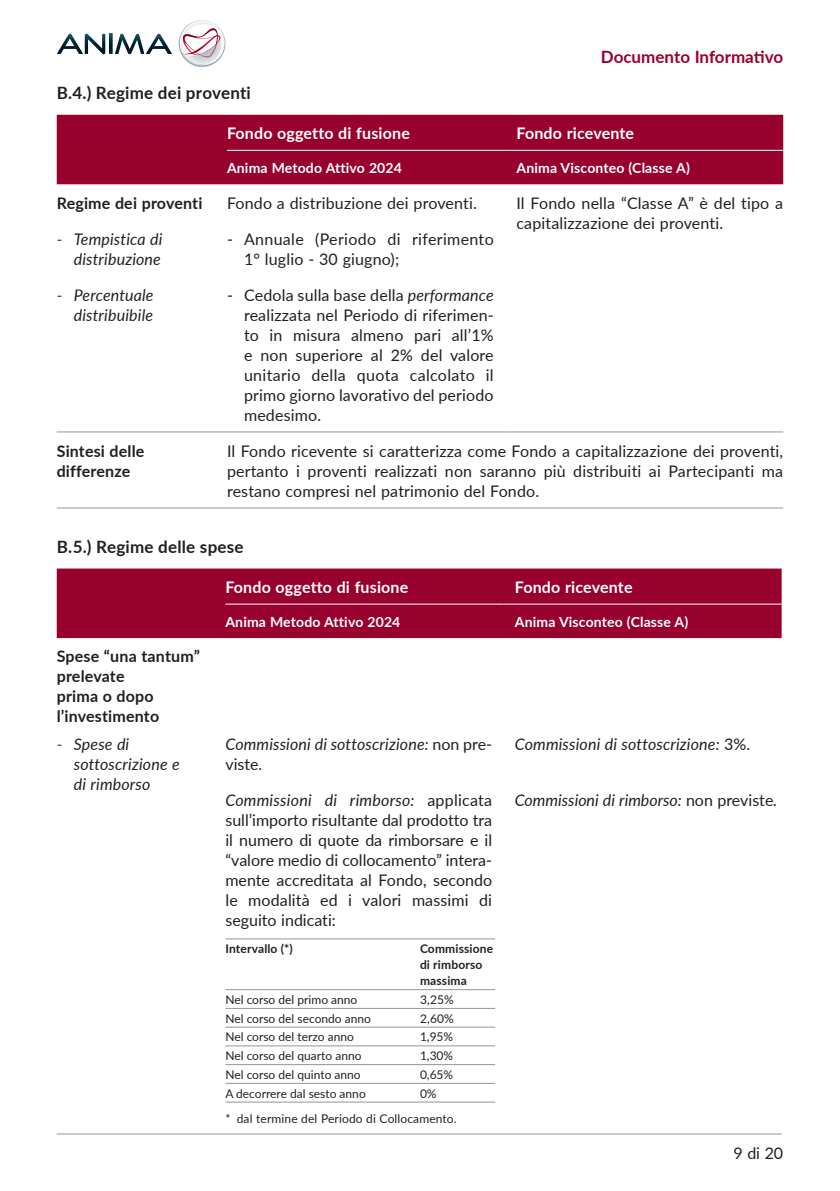
<style>
.page{position:relative;width:840px;height:1191px;background:#fff}
.page>*{position:absolute;margin:0;border:0;box-sizing:border-box;transform-origin:0 0}
.t1{font:700 17px "Lato";letter-spacing:.01em;color:#231f20}
.t2{font:700 17px "Lato";color:#98012d}
.t3{font:16px/20px "Lato";letter-spacing:.01em;color:#231f20;text-align:justify}
.t4{font:italic 16px/20px "Lato";letter-spacing:.01em;color:#231f20;text-align:right}
.t5{font:700 16px/20px "Lato";letter-spacing:.01em;color:#231f20}
.t6{font:700 16px "Lato";letter-spacing:.01em;color:#fff}
.t7{font:700 14px "Lato";letter-spacing:.01em;color:#fff}
.t8{font:12px/25px "Lato";color:#231f20}
.t9{font:700 12px/16px "Lato";letter-spacing:.015em;color:#231f20}
.s1{font-style:italic}
.s2{font-style:normal}
</style>
<div class="page">
<img style="left:57px;top:34px;width:26px;height:20px">
<img style="left:85px;top:34px;width:20px;height:20px">
<img style="left:109px;top:34px;width:3px;height:20px">
<img style="left:115px;top:34px;width:29px;height:20px">
<img style="left:146px;top:34px;width:26px;height:20px">
<svg style="left:178px;top:20px;width:47px;height:47px"></svg>
<div style="left:57px;top:115px;width:725px;height:69px;background:#98012d"></div>
<hr style="left:227px;top:150px;width:278px;height:1px;background:#fff">
<hr style="left:505px;top:150px;width:277px;height:1px;background:#fff">
<hr style="left:57px;top:431px;width:170px;height:1px;background:#939598">
<hr style="left:227px;top:431px;width:278px;height:1px;background:#939598">
<hr style="left:505px;top:431px;width:277px;height:1px;background:#939598">
<hr style="left:57px;top:507px;width:170px;height:1px;background:#939598">
<hr style="left:227px;top:507px;width:555px;height:1px;background:#939598">
<div style="left:57px;top:568px;width:724px;height:70px;background:#98012d"></div>
<hr style="left:225px;top:603px;width:278px;height:1px;background:#fff">
<hr style="left:503px;top:603px;width:278px;height:1px;background:#fff">
<hr style="left:57px;top:1133px;width:168px;height:1px;background:#939598">
<hr style="left:225px;top:1133px;width:278px;height:1px;background:#939598">
<hr style="left:503px;top:1133px;width:278px;height:1px;background:#939598">
<hr style="left:225px;top:938px;width:195px;height:1px;background:#939598">
<hr style="left:420px;top:938px;width:75px;height:1px;background:#939598">
<hr style="left:225px;top:989px;width:195px;height:1px;background:#939598">
<hr style="left:420px;top:989px;width:75px;height:1px;background:#939598">
<hr style="left:225px;top:1008px;width:195px;height:1px;background:#939598">
<hr style="left:420px;top:1008px;width:75px;height:1px;background:#939598">
<hr style="left:225px;top:1026px;width:195px;height:1px;background:#939598">
<hr style="left:420px;top:1026px;width:75px;height:1px;background:#939598">
<hr style="left:225px;top:1045px;width:195px;height:1px;background:#939598">
<hr style="left:420px;top:1045px;width:75px;height:1px;background:#939598">
<hr style="left:225px;top:1064px;width:195px;height:1px;background:#939598">
<hr style="left:420px;top:1064px;width:75px;height:1px;background:#939598">
<hr style="left:225px;top:1082px;width:195px;height:1px;background:#939598">
<hr style="left:420px;top:1082px;width:75px;height:1px;background:#939598">
<hr style="left:225px;top:1101px;width:195px;height:1px;background:#939598">
<hr style="left:420px;top:1101px;width:75px;height:1px;background:#939598">
<p class="t2" style="left:600px;top:44px;width:184px">Documento Informativo</p>
<p class="t1" style="left:57px;top:80px;width:195px">B.4.) Regime dei proventi</p>
<p class="t6" style="left:227px;top:121px;width:184px">Fondo oggetto di fusione</p>
<p class="t6" style="left:516px;top:121px;width:119px">Fondo ricevente</p>
<p class="t7" style="left:227px;top:157px;width:176px">Anima Metodo Attivo 2024</p>
<p class="t7" style="left:516px;top:157px;width:175px">Anima Visconteo (Classe A)</p>
<p class="t5" style="left:57px;top:192px;width:147px">Regime dei proventi</p>
<p class="t4" style="left:57px;top:228px;width:107px">- Tempistica di distribuzione</p>
<p class="t4" style="left:57px;top:284px;width:98px">- Percentuale distribuibile</p>
<p class="t3" style="left:516px;top:192px;width:268px">Il Fondo nella “Classe A” è del tipo a capitalizzazione dei proventi.</p>
<p class="t3" style="left:227px;top:192px;width:251px">Fondo a distribuzione dei proventi.</p>
<p class="t3" style="left:244px;top:228px;width:251px;text-indent:-17px">- Annuale (Periodo di riferimento<br>1° luglio - 30 giugno);</p>
<p class="t3" style="left:244px;top:284px;width:251px;text-indent:-17px">- Cedola sulla base della <span class="s1">performance </span>realizzata nel Periodo di riferimen&shy;to in misura almeno pari all’1% e non superiore al 2% del valore unitario della quota calcolato il primo giorno lavorativo del periodo medesimo.</p>
<p class="t5" style="left:57px;top:440px;width:89px">Sintesi delle differenze</p>
<p class="t3" style="left:227px;top:440px;width:557px">Il Fondo ricevente si caratterizza come Fondo a capitalizzazione dei proventi, pertanto i proventi realizzati non saranno più distribuiti ai Partecipanti ma restano compresi nel patrimonio del Fondo.</p>
<p class="t1" style="left:57px;top:534px;width:188px">B.5.) Regime delle spese</p>
<p class="t6" style="left:225px;top:575px;width:184px">Fondo oggetto di fusione</p>
<p class="t6" style="left:514px;top:575px;width:119px">Fondo ricevente</p>
<p class="t7" style="left:225px;top:611px;width:176px">Anima Metodo Attivo 2024</p>
<p class="t7" style="left:514px;top:611px;width:175px">Anima Visconteo (Classe A)</p>
<p class="t5" style="left:57px;top:646px;width:144px">Spese “una tantum” prelevate<br>prima o dopo l’investimento</p>
<p class="t4" style="left:74px;top:734px;width:107px;text-align:left;text-indent:-17px">- Spese di sottoscrizione e di rimborso</p>
<p class="t4" style="left:225px;top:734px;width:268px;text-align:left">Commissioni di sottoscrizione: <span class="s2">non pre&shy;viste.</span></p>
<p class="t3" style="left:225px;top:790px;width:268px"><span class="s1">Commissioni di rimborso:</span> applicata sull’importo risultante dal prodotto tra il numero di quote da rimborsare e il “valore medio di collocamento” intera&shy;mente accreditata al Fondo, secondo le modalità ed i valori massimi di seguito indicati:</p>
<p class="t9" style="left:225px;top:940px;width:69px">Intervallo (*)</p>
<p class="t9" style="left:420px;top:940px;width:75px">Commissione di rimborso massima</p>
<p class="t8" style="left:225px;top:986px;width:133px">Nel corso del primo anno</p>
<p class="t8" style="left:420px;top:986px;width:35px">3,25%</p>
<p class="t8" style="left:225px;top:1005px;width:147px">Nel corso del secondo anno</p>
<p class="t8" style="left:420px;top:1005px;width:35px">2,60%</p>
<p class="t8" style="left:225px;top:1024px;width:130px">Nel corso del terzo anno</p>
<p class="t8" style="left:420px;top:1024px;width:35px">1,95%</p>
<p class="t8" style="left:225px;top:1042px;width:138px">Nel corso del quarto anno</p>
<p class="t8" style="left:420px;top:1042px;width:35px">1,30%</p>
<p class="t8" style="left:225px;top:1061px;width:137px">Nel corso del quinto anno</p>
<p class="t8" style="left:420px;top:1061px;width:35px">0,65%</p>
<p class="t8" style="left:225px;top:1080px;width:142px">A decorrere dal sesto anno</p>
<p class="t4" style="left:514px;top:734px;width:237px">Commissioni di sottoscrizione: <span class="s2">3%.</span></p>
<p class="t4" style="left:514px;top:790px;width:264px">Commissioni di rimborso: <span class="s2">non previste</span>.</p>
<p class="t8" style="left:225px;top:1080px;width:233px;text-indent:194px">0%<br>* dal termine del Periodo di Collocamento.</p>
<p class="t3" style="left:733px;top:1142px;width:51px">9 di 20</p>
</div>
